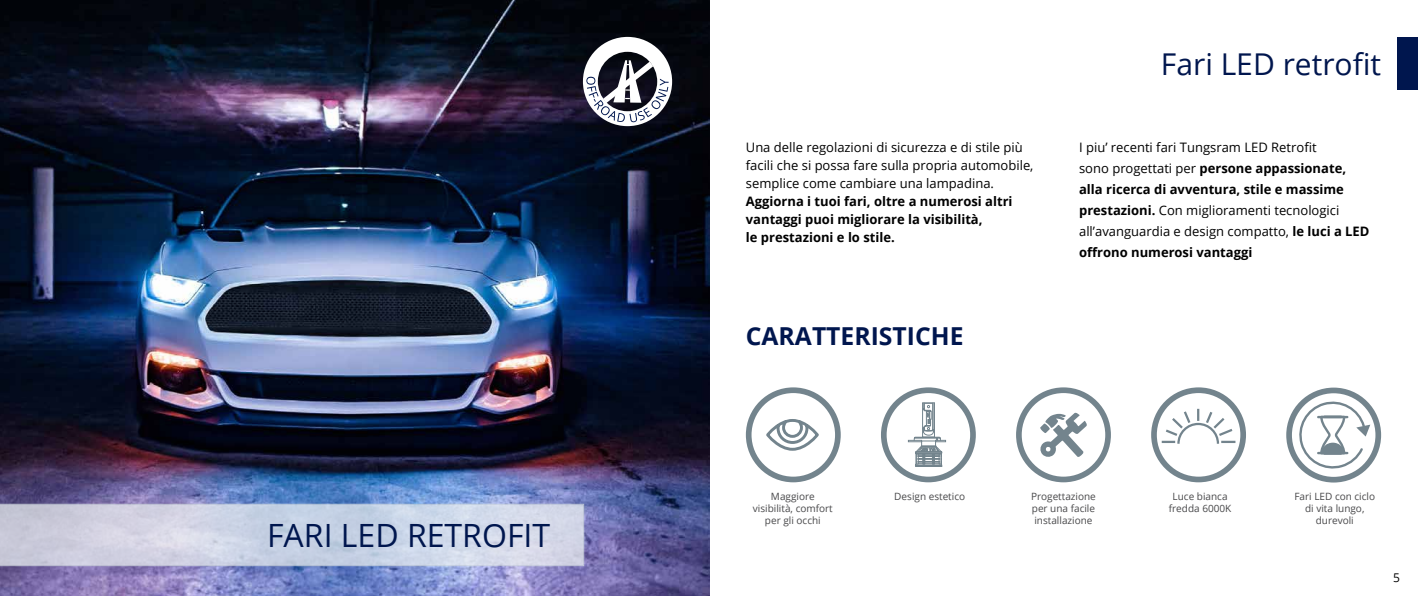
<style>
.page{position:relative;width:1418px;height:596px;background:#fff}
.page>*{position:absolute;margin:0;border:0;box-sizing:border-box;transform-origin:0 0}
.t1{font:32px "Open Sans";color:#00164e}
.t2{font:30px "Open Sans";color:#00164e}
.t3{font:700 24.7px "Open Sans";color:#00164e}
.t4{font:13px/21px "Open Sans";color:#000}
.t5{font:700 13px/18px "Open Sans";color:#000}
.t6{font:12px "Open Sans";color:#000}
.t7{font:10px/12px "Open Sans";color:#48484a;text-align:center}
.s1{font-weight:700}
</style>
<div class="page">
<img style="left:0;top:0;width:709px;height:595px">
<svg style="left:0;top:503px;width:584px;height:63px;background:#cbd1e3"></svg>
<div style="left:1016px;top:387px;width:94px;height:95px;border:6px solid #73848d;border-radius:50%"></div>
<svg style="left:1040px;top:412px;width:46px;height:45px"></svg>
<div style="left:1397px;top:37px;width:20px;height:52px;background:#00164e"></div>
<svg style="left:883px;top:390px;width:90px;height:89px"></svg>
<div style="left:881px;top:387px;width:94px;height:95px;border:6px solid #73848d;border-radius:50%"></div>
<svg style="left:582px;top:37px;width:90px;height:89px"></svg>
<svg style="left:1288px;top:390px;width:90px;height:89px"></svg>
<div style="left:1286px;top:387px;width:94px;height:95px;border:6px solid #73848d;border-radius:50%"></div>
<svg style="left:1296px;top:399px;width:74px;height:71px"></svg>
<div style="left:746px;top:387px;width:94px;height:95px;border:6px solid #73848d;border-radius:50%"></div>
<svg style="left:766px;top:419px;width:53px;height:32px"></svg>
<div style="left:1151px;top:387px;width:94px;height:95px;border:6px solid #73848d;border-radius:50%"></div>
<svg style="left:1159px;top:406px;width:78px;height:38px"></svg>
<svg style="left:908px;top:401px;width:37px;height:65px"></svg>
<h1 class="t1" style="left:267px;top:513px;width:284px">FARI LED RETROFIT</h1>
<p class="t4" style="left:746px;top:138px;width:289px;line-height:18px">Una delle regolazioni di sicurezza e di stile più facili che si possa fare sulla propria automobile, semplice come cambiare una lampadina.</p>
<p class="t5" style="left:746px;top:192px;width:268px">Aggiorna i tuoi fari, oltre a numerosi altri vantaggi puoi migliorare la visibilità,<br>le prestazioni e lo stile.</p>
<h3 class="t3" style="left:746px;top:318px;width:219px">CARATTERISTICHE</h3>
<h2 class="t2" style="left:1160px;top:43px;width:222px">Fari LED retrofit</h2>
<p class="t4" style="left:1079px;top:136px;width:292px">I piu’ recenti fari Tungsram LED Retrofit<br>sono progettati per <span class="s1">persone appassionate, alla ricerca di avventura, stile e massime prestazioni.</span> Con miglioramenti tecnologici all’avanguardia e design compatto, <span class="s1">le luci a LED offrono numerosi vantaggi</span></p>
<p class="t7" style="left:753px;top:489px;width:81px">Maggiore visibilità, comfort per gli occhi</p>
<p class="t7" style="left:1168px;top:489px;width:64px">Luce bianca fredda 6000K</p>
<p class="t7" style="left:894px;top:489px;width:72px">Design estetico</p>
<p class="t7" style="left:1294px;top:489px;width:82px">Fari LED con ciclo di vita lungo, durevoli</p>
<p class="t7" style="left:1031px;top:489px;width:66px;text-align:justify">Progettazione per una facile installazione</p>
<p class="t6" style="left:1393px;top:569px;width:8px">5</p>
</div>
